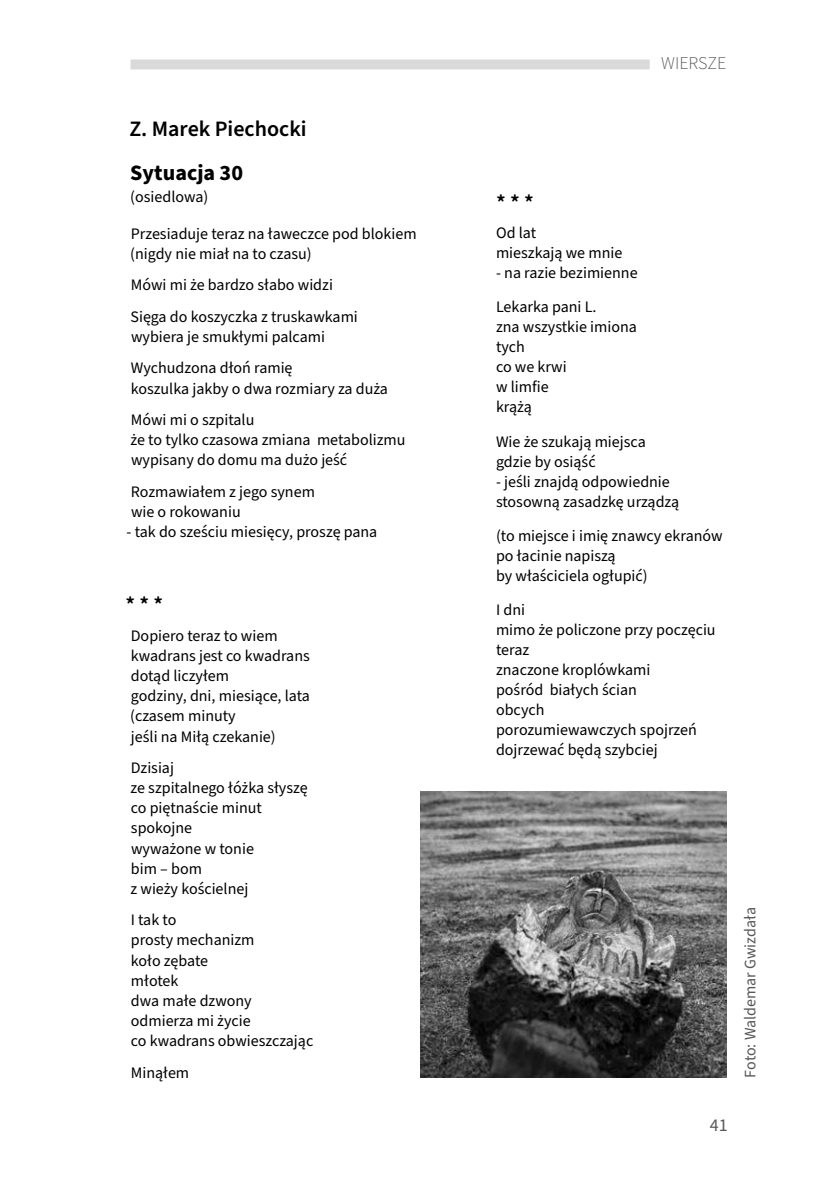
<style>
.page{position:relative;width:840px;height:1191px;background:#fff}
.page>*{position:absolute;margin:0;border:0;box-sizing:border-box;transform-origin:0 0}
.t1{font:600 22px "Source Sans Pro";color:#000}
.t2{font:700 22px "Source Sans Pro";color:#000}
.t3{font:300 18px "Source Sans Pro";color:#575756}
.t4{font:18px "Source Sans Pro";color:#575756}
.t5{font:16px/20.2px "Source Sans Pro";color:#000}
.t6{font:16px "Source Sans Pro";color:#575756}
</style>
<div class="page">
<div style="left:130px;top:59px;width:519px;height:10px;background:#dadada"></div>
<img style="left:420px;top:791px;width:306px;height:286px">
<h1 class="t1" style="left:129px;top:114px;width:179px">Z. Marek Piechocki</h1>
<h1 class="t2" style="left:130px;top:157px;width:114px">Sytuacja 30</h1>
<p class="t5" style="left:130px;top:187px;width:79px">(osiedlowa)</p>
<p class="t5" style="left:130px;top:224px;width:287px">Przesiaduje teraz na ławeczce pod blokiem (nigdy nie miał na to czasu)</p>
<p class="t5" style="left:130px;top:270px;width:229px;line-height:31.4px">Mówi mi że bardzo słabo widzi<br>Sięga do koszyczka z truskawkami</p>
<p class="t5" style="left:131px;top:321px;width:195px;line-height:31.4px">wybiera je smukłymi palcami<br>Wychudzona dłoń ramię</p>
<p class="t5" style="left:131px;top:373px;width:258px;line-height:31.4px">koszulka jakby o dwa rozmiary za duża<br>Mówi mi o szpitalu</p>
<p class="t5" style="left:130px;top:430px;width:276px">że to tylko czasowa zmiana metabolizmu wypisany do domu ma dużo jeść</p>
<p class="t5" style="left:131px;top:482px;width:185px">Rozmawiałem z jego synem wie o rokowaniu</p>
<p class="t5" style="left:126px;top:522px;width:252px">- tak do sześciu miesięcy, proszę pana</p>
<h1 class="t1" style="left:125px;top:590px;width:39px">***</h1>
<p class="t5" style="left:130px;top:626px;width:181px">Dopiero teraz to wiem kwadrans jest co kwadrans dotąd liczyłem<br>godziny, dni, miesiące, lata (czasem minuty<br>jeśli na Miłą czekanie)</p>
<p class="t5" style="left:130px;top:758px;width:179px">Dzisiaj<br>ze szpitalnego łóżka słyszę co piętnaście minut spokojne<br>wyważone w tonie<br>bim – bom<br>z wieży kościelnej</p>
<p class="t5" style="left:131px;top:910px;width:184px">I tak to<br>prosty mechanizm<br>koło zębate<br>młotek<br>dwa małe dzwony odmierza mi życie<br>co kwadrans obwieszczając</p>
<p class="t5" style="left:131px;top:1062px;width:60px">Minąłem</p>
<p class="t3" style="left:661px;top:51px;width:67px">WIERSZE</p>
<h1 class="t1" style="left:495px;top:188px;width:39px">***</h1>
<p class="t5" style="left:495px;top:223px;width:128px">Od lat<br>mieszkają we mnie</p>
<p class="t5" style="left:495px;top:256px;width:143px;line-height:34.2px">- na razie bezimienne<br>Lekarka pani L.</p>
<p class="t5" style="left:495px;top:317px;width:142px">zna wszystkie imiona tych<br>co we krwi<br>w limfie<br>krążą</p>
<p class="t5" style="left:495px;top:432px;width:151px">Wie że szukają miejsca gdzie by osiąść</p>
<p class="t5" style="left:495px;top:472px;width:184px">- jeśli znajdą odpowiednie stosowną zasadzkę urządzą</p>
<p class="t5" style="left:495px;top:526px;width:228px">(to miejsce i imię znawcy ekranów po łacinie napiszą<br>by właściciela ogłupić)</p>
<p class="t5" style="left:495px;top:600px;width:221px">I dni<br>mimo że policzone przy poczęciu teraz<br>znaczone kroplówkami<br>pośród białych ścian<br>obcych<br>porozumiewawczych spojrzeń dojrzewać będą szybciej</p>
<p class="t6" style="left:739px;top:1077px;width:172px;rotate:-90deg">Foto: Waldemar Gwizdała</p>
<p class="t4" style="left:709px;top:1113px;width:19px">41</p>
</div>
